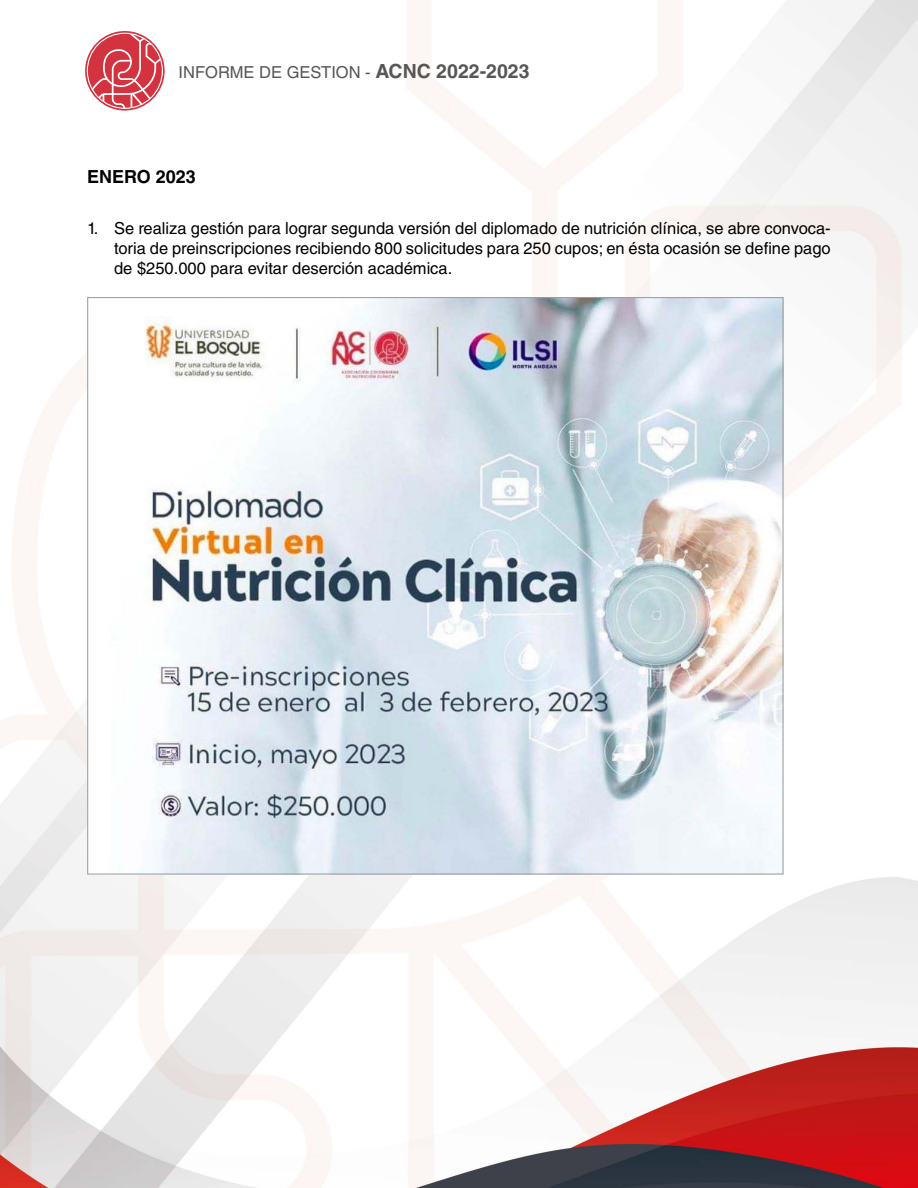
<style>
.page{position:relative;width:918px;height:1188px;background:#fff}
.page>*{position:absolute;margin:0;border:0;box-sizing:border-box;transform-origin:0 0}
.t1{font:700 18px "Helvetica LT Std";color:#000}
.t2{font:16.5px/19.8px "Helvetica LT Std";color:#000;text-align:justify}
.t3{font:16.5px "Helvetica LT Std";color:#575756}
.s1{font-weight:700;font-size:19.5px}
</style>
<div class="page">
<img style="left:0;top:0;width:918px;height:1188px">
<svg style="left:85px;top:31px;width:80px;height:80px"></svg>
<svg style="left:87px;top:33px;width:76px;height:76px"></svg>
<img style="left:89px;top:299px;width:693px;height:574px">
<p class="t3" style="left:179px;top:62px;width:352px">INFORME DE GESTION - <span class="s1">ACNC 2022-2023</span></p>
<p class="t1" style="left:87px;top:166px;width:110px">ENERO 2023</p>
<p class="t2" style="left:114px;top:219px;width:718px;text-indent:-27px">1. Se realiza gestión para lograr segunda versión del diplomado de nutrición clínica, se abre convoca&shy;toria de preinscripciones recibiendo 800 solicitudes para 250 cupos; en ésta ocasión se define pago de $250.000 para evitar deserción académica.</p>
</div>
